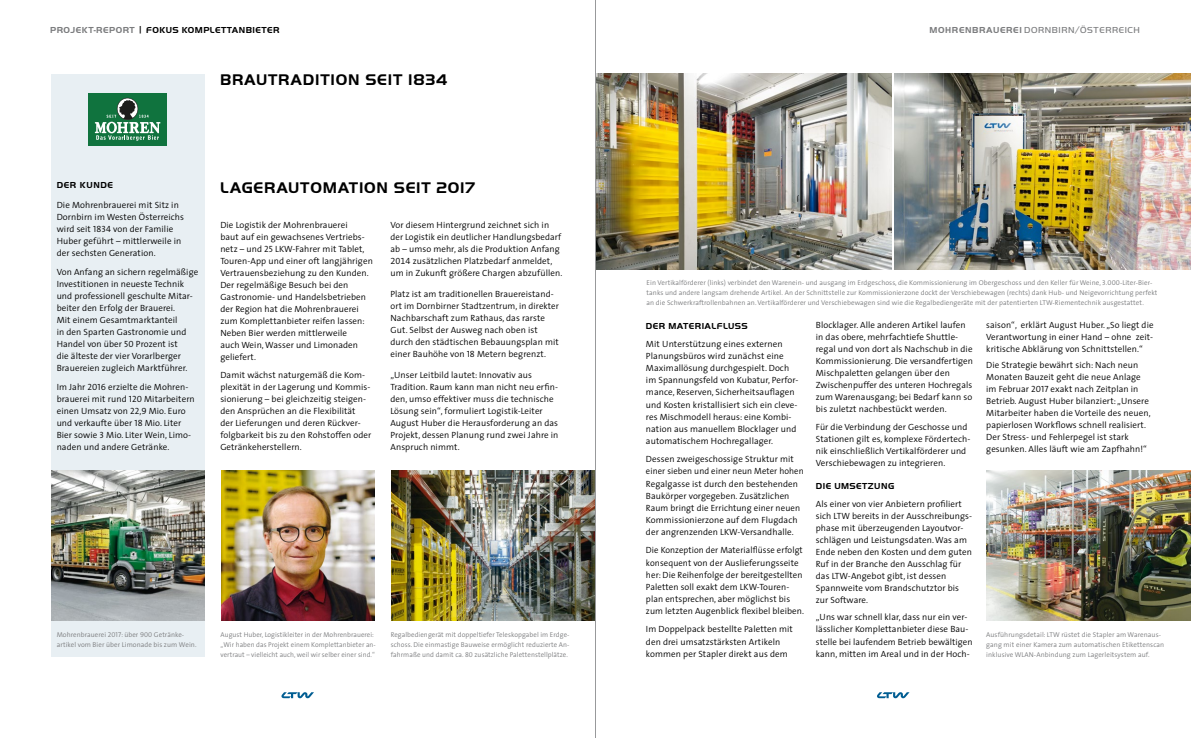
<style>
.page{position:relative;width:1191px;height:738px;background:#fff}
.page>*{position:absolute;margin:0;border:0;box-sizing:border-box;transform-origin:0 0}
.t1{font:700 16px "Handel Got D";letter-spacing:.05em;color:#000}
.t2{font:300 9px/12px "The Sans";letter-spacing:.01em;color:#000}
.t3{font:300 9px/12px "The Sans";letter-spacing:.01em;color:#000;scale:.96 1}
.t4{font:700 9px "Handel Got D";letter-spacing:.05em;color:#000}
.t5{font:9px "Handel Got D Ligh";letter-spacing:.07em;color:#7b7c7e}
.t6{font:700 9px "Handel Got D";letter-spacing:.07em;color:#000}
.t7{font:300 7px/10px "The Sans";letter-spacing:.01em;color:#7b7c7e}
.s1{color:#7b7c7e}
.s2{font-family:"Handel Got D Ligh";font-weight:400}
.s3{font-family:"Handel Got D";font-weight:700}
.s4{font-family:"The Sans Semi Light Caps";font-weight:400}
.s5{font-family:"The Sans Semi Light Expert";font-weight:400}
</style>
<div class="page">
<img style="left:986px;top:470px;width:205px;height:150px">
<img style="left:894px;top:74px;width:297px;height:195px">
<img style="left:596px;top:74px;width:295px;height:195px">
<img style="left:391px;top:470px;width:204px;height:150px">
<img style="left:221px;top:470px;width:153px;height:150px">
<div style="left:51px;top:74px;width:153px;height:582px;background:#e8eff3"></div>
<svg style="left:281px;top:692px;width:33px;height:5px"></svg>
<svg style="left:877px;top:692px;width:32px;height:5px"></svg>
<div style="left:88px;top:94px;width:79px;height:52px;background:#10733e"></div>
<svg style="left:95px;top:98px;width:65px;height:43px"></svg>
<img style="left:51px;top:470px;width:153px;height:150px">
<hr style="left:595px;top:0;width:1px;height:737px;background:#98999b">
<p class="t4" style="left:50px;top:25px;width:231px"><span class="s1">PROJEKT-REPORT</span> <span class="s2">|</span> FOKUS KOMPLETTANBIETER</p>
<p class="t5" style="left:929px;top:25px;width:212px"><span class="s3">MOHRENBRAUEREI</span> DORNBIRN/ÖSTERREICH</p>
<p class="t1" style="left:220px;top:70px;width:229px">BRAUTRADITION SEIT 1834</p>
<p class="t6" style="left:57px;top:180px;width:58px">DER KUNDE</p>
<p class="t2" style="left:57px;top:198px;width:129px">Die Mohrenbrauerei mit Sitz in<br>Dornbirn im Westen Österreichs wird seit <span class="s4">1834</span> von der Familie<br>Huber geführt – mittlerweile in der sechsten Generation.</p>
<p class="t2" style="left:57px;top:265px;width:143px">Von Anfang an sichern regelmäßige<br>Investitionen in neueste Technik und professionell geschulte Mitar&shy;beiter den Erfolg der Brauerei.<br>Mit einem Gesamtmarktanteil<br>in den Sparten Gastronomie und<br>Handel von über <span class="s4">50</span> Prozent ist<br>die älteste der vier Vorarlberger<br>Brauereien zugleich Marktführer.</p>
<p class="t2" style="left:57px;top:380px;width:140px">Im Jahr <span class="s4">2016</span> erzielte die Mohren&shy;brauerei mit rund <span class="s4">120</span> Mitarbeitern einen Umsatz von <span class="s4">22,9</span> Mio. Euro und verkaufte über <span class="s4">18</span> Mio. Liter<br>Bier sowie <span class="s4">3</span> Mio. Liter Wein, Limo&shy;naden und andere Getränke.</p>
<p class="t7" style="left:57px;top:628px;width:141px">Mohrenbrauerei <span class="s4">2017</span>: über <span class="s4">900</span> Getränke&shy;artikel vom Bier über Limonade bis zum Wein.</p>
<p class="t1" style="left:220px;top:178px;width:257px">LAGERAUTOMATION SEIT 2017</p>
<p class="t2" style="left:220px;top:218px;width:154px">Die Logistik der Mohrenbrauerei<br>baut auf ein gewachsenes Vertriebs&shy;netz – und <span class="s4">25</span> LKW-Fahrer mit Tablet,<br>Touren-App und einer oft langjährigen<br>Vertrauensbeziehung zu den Kunden.<br>Der regelmäßige Besuch bei den<br>Gastronomie- und Handelsbetrieben der Region hat die Mohrenbrauerei zum Komplettanbieter reifen lassen:<br>Neben Bier werden mittlerweile<br>auch Wein, Wasser und Limonaden geliefert.</p>
<p class="t2" style="left:220px;top:368px;width:152px">Damit wächst naturgemäß die Kom&shy;plexität in der Lagerung und Kommis&shy;sionierung – bei gleichzeitig steigen&shy;den Ansprüchen an die Flexibilität<br>der Lieferungen und deren Rückver&shy;folgbarkeit bis zu den Rohstoffen oder Getränkeherstellern.</p>
<p class="t2" style="left:390px;top:218px;width:173px">Vor diesem Hintergrund zeichnet sich in der Logistik ein deutlicher Handlungsbedarf ab – umso mehr, als die Produktion Anfang <span class="s5">2014</span> zusätzlichen Platzbedarf anmeldet, um in Zukunft größere Chargen abzufüllen.</p>
<p class="t2" style="left:390px;top:287px;width:170px">Platz ist am traditionellen Brauereistand&shy;ort im Dornbirner Stadtzentrum, in direkter Nachbarschaft zum Rathaus, das rarste Gut. Selbst der Ausweg nach oben ist durch den städtischen Bebauungsplan mit einer Bauhöhe von <span class="s4">18</span> Metern begrenzt.</p>
<p class="t2" style="left:390px;top:368px;width:169px">„Unser Leitbild lautet: Innovativ aus Tradition. Raum kann man nicht neu erfin&shy;den, umso effektiver muss die technische Lösung sein“, formuliert Logistik-Leiter August Huber die Herausforderung an das Projekt, dessen Planung rund zwei Jahre in Anspruch nimmt.</p>
<p class="t7" style="left:646px;top:277px;width:512px">Ein Vertikalförderer (links) verbindet den Warenein- und ausgang im Erdgeschoss, die Kommissionierung im Obergeschoss und den Keller für Weine, <span class="s4">3.000</span>-Liter-Bier&shy;tanks und andere langsam drehende Artikel. An der Schnittstelle zur Kommissionierzone dockt der Verschiebewagen (rechts) dank Hub- und Neigevorrichtung perfekt an die Schwerkraftrollenbahnen an. Vertikalförderer und Verschiebewagen sind wie die Regalbediengeräte mit der patentierten LTW-Riementechnik ausgestattet.</p>
<p class="t2" style="left:986px;top:318px;width:169px;text-align:justify">saison“, erklärt August Huber. „So liegt die Verantwortung in einer Hand – ohne zeit&shy;kritische Abklärung von Schnittstellen.“</p>
<p class="t2" style="left:986px;top:358px;width:166px">Die Strategie bewährt sich: Nach neun Monaten Bauzeit geht die neue Anlage im Februar <span class="s4">2017</span> exakt nach Zeitplan in Betrieb. August Huber bilanziert: „Unsere Mitarbeiter haben die Vorteile des neuen, papierlosen Workflows schnell realisiert.<br>Der Stress- und Fehlerpegel ist stark gesunken. Alles läuft wie am Zapfhahn!“</p>
<p class="t2" style="left:816px;top:318px;width:159px">Blocklager. Alle anderen Artikel laufen in das obere, mehrfachtiefe Shuttle&shy;regal und von dort als Nachschub in die Kommissionierung. Die versandfertigen Mischpaletten gelangen über den Zwischenpuffer des unteren Hochregals zum Warenausgang; bei Bedarf kann so bis zuletzt nachbestückt werden.</p>
<p class="t2" style="left:816px;top:420px;width:156px">Für die Verbindung der Geschosse und Stationen gilt es, komplexe Fördertech&shy;nik einschließlich Vertikalförderer und Verschiebewagen zu integrieren.</p>
<p class="t4" style="left:816px;top:480px;width:80px">DIE UMSETZUNG</p>
<p class="t2" style="left:816px;top:497px;width:158px">Als einer von vier Anbietern profiliert sich LTW bereits in der Ausschreibungs&shy;phase mit überzeugenden Layoutvor&shy;schlägen und Leistungsdaten. Was am Ende neben den Kosten und dem guten Ruf in der Branche den Ausschlag für das LTW-Angebot gibt, ist dessen Spannweite vom Brandschutztor bis zur Software.</p>
<p class="t2" style="left:816px;top:610px;width:158px">„Uns war schnell klar, dass nur ein ver&shy;lässlicher Komplettanbieter diese Bau&shy;stelle bei laufendem Betrieb bewältigen kann, mitten im Areal und in der Hoch-</p>
<p class="t4" style="left:646px;top:320px;width:103px">DER MATERIALFLUSS</p>
<p class="t2" style="left:646px;top:338px;width:154px">Mit Unterstützung eines externen Planungsbüros wird zunächst eine Maximallösung durchgespielt. Doch im Spannungsfeld von Kubatur, Perfor&shy;mance, Reserven, Sicherheitsauf-lagen und Kosten kristallisiert sich ein cleve&shy;res Mischmodell heraus: eine Kombi&shy;nation aus manuellem Blocklager und automatischem Hochregallager.</p>
<p class="t2" style="left:646px;top:453px;width:159px">Dessen zweigeschossige Struktur mit einer sieben und einer neun Meter hohen Regalgasse ist durch den bestehenden Baukörper vorgegeben. Zusätzlichen Raum bringt die Errichtung einer neuen Kommissionierzone auf dem Flugdach der angrenzenden LKW-Versandhalle.</p>
<p class="t3" style="left:646px;top:543px;width:166px">Die Konzeption der Materialflüsse erfolgt konsequent von der Auslieferungsseite her: Die Reihenfolge der bereitgestellten Paletten soll exakt dem LKW-Touren&shy;plan entsprechen, aber möglichst bis zum letzten Augenblick flexibel bleiben.</p>
<p class="t2" style="left:646px;top:622px;width:148px">Im Doppelpack bestellte Paletten mit den drei umsatzstärksten Artikeln kommen per Stapler direkt aus dem</p>
<p class="t7" style="left:221px;top:628px;width:157px">August Huber, Logistikleiter in der Mohrenbrauerei: „Wir haben das Projekt einem Komplettanbieter an&shy;vertraut – vielleicht auch, weil wir selber einer sind.“</p>
<p class="t7" style="left:986px;top:628px;width:179px">Ausführungsdetail: LTW rüstet die Stapler am Warenaus&shy;gang mit einer Kamera zum automatischen Etikettenscan inklusive WLAN-Anbindung zum Lagerleitsystem auf.</p>
<p class="t7" style="left:391px;top:628px;width:180px;text-align:justify">Regalbediengerät mit doppeltiefer Teleskopgabel im Erdge&shy;schoss. Die einmastige Bauweise ermöglicht reduzierte An&shy;fahrmaße und damit ca. <span class="s4">80</span> zusätzliche Palettenstellplätze.</p>
</div>
